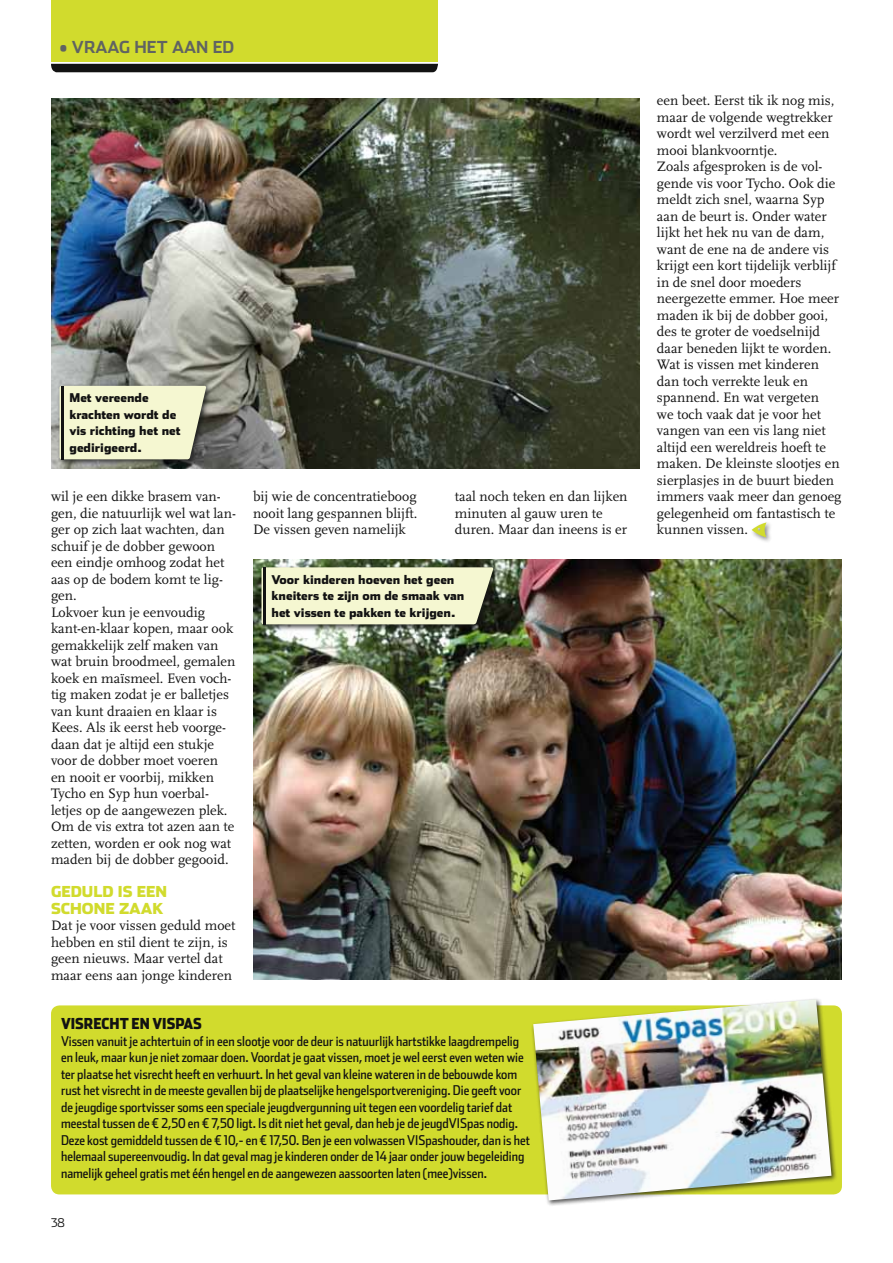
<style>
.page{position:relative;width:893px;height:1263px;background:#fff}
.page>*{position:absolute;margin:0;border:0;box-sizing:border-box;transform-origin:0 0}
.t1{font:700 16.5px "Stainless";color:#606362}
.t2{font:900 15px/16.5px "Stainless";color:#d1db2d}
.t3{font:900 15px "Stainless Cond";color:#121212}
.t4{font:14.25px/16.5px "Scala";color:#121212}
.t5{font:13.5px/16.5px "Stainless Cond";color:#121212}
.t6{font:900 12px/16.5px "Stainless";color:#121212}
.t7{font:300 12px "Stainless";color:#121212}
</style>
<div class="page">
<div style="left:51px;top:0;width:387px;height:62px;background:#d1db2d"></div>
<div style="left:51px;top:64px;width:387px;height:8px;background:#121212"></div>
<div style="left:51px;top:1005px;width:791px;height:189px;background:#d1db2d;border-radius:9px"></div>
<div style="left:531px;top:997px;width:306px;height:209px;background:#121212;opacity:.75"></div>
<img style="left:533px;top:999px;width:298px;height:201px">
<img style="left:51px;top:98px;width:589px;height:370px">
<img style="left:253px;top:560px;width:589px;height:420px">
<div style="left:749px;top:520px;width:23px;height:23px;background:#121212;opacity:.5"></div>
<svg style="left:752px;top:522px;width:14px;height:15px"></svg>
<div style="left:259px;top:565px;width:241px;height:66px;background:#121212;opacity:.75"></div>
<div style="left:261px;top:567px;width:233px;height:57px;background:#f5f7d1"></div>
<div style="left:57px;top:383px;width:155px;height:83px;background:#121212;opacity:.75"></div>
<div style="left:60px;top:386px;width:146px;height:73px;background:#f5f7d1"></div>
<hr style="left:62px;top:386px;width:2px;height:73px;background:#121212">
<hr style="left:264px;top:567px;width:2px;height:57px;background:#121212">
<p class="t1" style="left:60px;top:37px;width:26px">• VRAA</p>
<p class="t1" style="left:119px;top:37px;width:28px">G HET</p>
<p class="t1" style="left:172px;top:37px;width:13px">AAN</p>
<p class="t1" style="left:213px;top:37px;width:11px">ED</p>
<p class="t6" style="left:70px;top:389px;width:113px">Met vereende krachten wordt de vis richting het net gedirigeerd.</p>
<p class="t4" style="left:51px;top:489px;width:186px">wil je een dikke brasem van&shy;gen, die natuurlijk wel wat lan&shy;ger op zich laat wachten, dan schuif je de dobber gewoon een eindje omhoog zodat het aas op de bodem komt te lig&shy;gen.<br>Lokvoer kun je eenvoudig kant-en-klaar kopen, maar ook gemakkelijk zelf maken van wat bruin broodmeel, gemalen koek en maïsmeel. Even voch&shy;tig maken zodat je er balletjes van kunt draaien en klaar is<br>Kees. Als ik eerst heb voorge&shy;daan dat je altijd een stukje voor de dobber moet voeren en nooit er voorbij, mikken<br>Tycho en Syp hun voerbal&shy;letjes op de aangewezen plek.<br>Om de vis extra tot azen aan te zetten, worden er ook nog wat maden bij de dobber gegooid.</p>
<p class="t2" style="left:51px;top:883px;width:97px">GEDULD IS EEN<br>SCHONE</p>
<p class="t2" style="left:119px;top:900px;width:46px">ZAAK</p>
<p class="t4" style="left:51px;top:918px;width:186px">Dat je voor vissen geduld moet hebben en stil dient te zijn, is geen nieuws. Maar vertel dat maar eens aan jonge kinderen</p>
<p class="t4" style="left:253px;top:489px;width:166px;text-align:justify">bij wie de concentratieboog nooit lang gespannen blijft.<br>De vissen geven namelijk</p>
<p class="t4" style="left:455px;top:489px;width:174px">taal noch teken en dan lijken minuten al gauw uren te duren. Maar dan ineens is er</p>
<p class="t6" style="left:272px;top:571px;width:194px">Voor kinderen hoeven het geen kneiters te zijn om de smaak van het vissen te pakken te krijgen.</p>
<p class="t3" style="left:61px;top:1015px;width:141px">VISRECHT EN VISPAS</p>
<p class="t5" style="left:61px;top:1032px;width:470px">Vissen vanuit je achtertuin of in een slootje voor de deur is natuurlijk hartstikke laagdrempelig en leuk, maar kun je niet zomaar doen. Voordat je gaat vissen, moet je wel eerst even weten wie ter plaatse het visrecht heeft en verhuurt. In het geval van kleine wateren in de bebouwde kom rust het visrecht in de meeste gevallen bij de plaatselijke hengelsportvereniging. Die geeft voor de jeugdige sportvisser soms een speciale jeugdvergunning uit tegen een voordelig tarief dat meestal tussen de € 2,50 en € 7,50 ligt. Is dit niet het geval, dan heb je de jeugdVISpas nodig.<br>Deze kost gemiddeld tussen de € 10,- en € 17,50. Ben je een volwassen VISpashouder, dan is het helemaal supereenvoudig. In dat geval mag je kinderen onder de 14 jaar onder jouw begeleiding namelijk geheel gratis met één hengel en de aangewezen aassoorten laten (mee)vissen.</p>
<p class="t7" style="left:51px;top:1216px;width:15px">38</p>
<p class="t4" style="left:657px;top:93px;width:186px">een beet. Eerst tik ik nog mis, maar de volgende wegtrekker wordt wel verzilverd met een mooi blankvoorntje.<br>Zoals afgesproken is de vol&shy;gende vis voor Tycho. Ook die meldt zich snel, waarna Syp aan de beurt is. Onder water lijkt het hek nu van de dam, want de ene na de andere vis krijgt een kort tijdelijk verblijf in de snel door moeders neergezette emmer. Hoe meer maden ik bij de dobber gooi, des te groter de voedselnijd daar beneden lijkt te worden.<br>Wat is vissen met kinderen dan toch verrekte leuk en spannend. En wat vergeten<br>we toch vaak dat je voor het vangen van een vis lang niet altijd een wereldreis hoeft te maken. De kleinste slootjes en sierplasjes in de buurt bieden immers vaak meer dan genoeg gelegenheid om fantastisch te kunnen vissen.</p>
</div>
